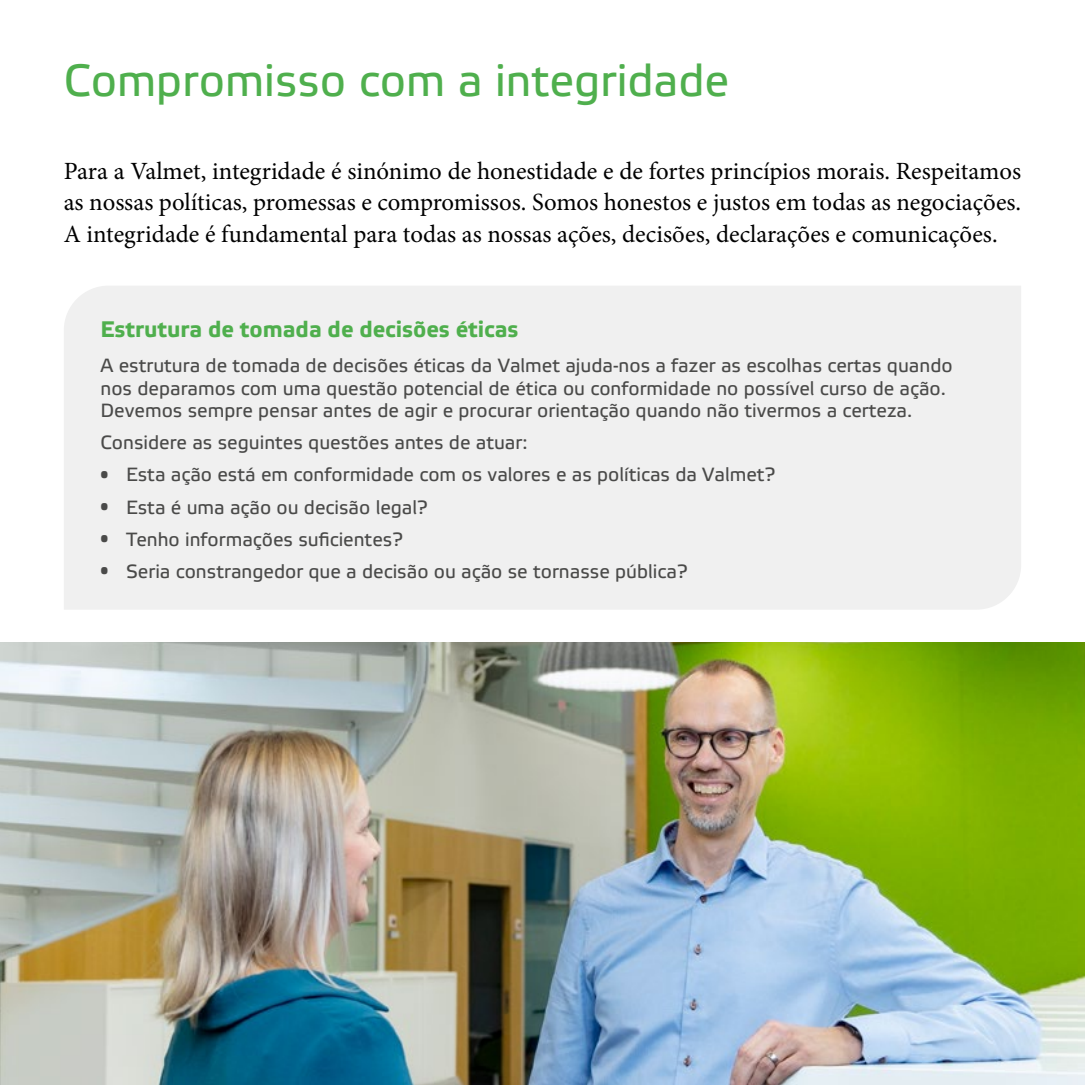
<style>
.page{position:relative;width:1085px;height:1085px;background:#fff}
.page>*{position:absolute;margin:0;border:0;box-sizing:border-box;transform-origin:0 0}
.t1{font:45px "Etelka Text";color:#4faf4d}
.t2{font:24.75px/31.5px "Minion Pro";color:#000;text-align:justify}
.t3{font:700 22.5px "Etelka Text";color:#4faf4d}
.t4{font:19.12px/22.5px "Etelka Text";color:#4a4a49}
.s1{font-size:13.5px}
</style>
<div class="page">
<img style="left:0;top:642px;width:1084px;height:442px">
<div style="left:64px;top:286px;width:956px;height:323px;background:#f0f0f0"></div>
<h1 class="t1" style="left:64px;top:53px;width:666px">Compromisso com a integridade</h1>
<p class="t2" style="left:64px;top:155px;width:958px">Para a Valmet, integridade é sinónimo de honestidade e de fortes princípios morais. Respeitamos as nossas políticas, promessas e compromissos. Somos honestos e justos em todas as negociações.<br>A integridade é fundamental para todas as nossas ações, decisões, declarações e comunicações.</p>
<p class="t3" style="left:100px;top:315px;width:419px">Estrutura de tomada de decisões éticas</p>
<p class="t4" style="left:100px;top:355px;width:853px">A estrutura de tomada de decisões éticas da Valmet ajuda-nos a fazer as escolhas certas quando nos deparamos com uma questão potencial de ética ou conformidade no possível curso de ação.<br>Devemos sempre pensar antes de agir e procurar orientação quando não tivermos a certeza.</p>
<p class="t4" style="left:100px;top:432px;width:428px">Considere as seguintes questões antes de atuar:</p>
<p class="t4" style="left:100px;top:464px;width:676px"><span class="s1">•</span> Esta ação está em conformidade com os valores e as políticas da Valmet?</p>
<p class="t4" style="left:100px;top:496px;width:328px"><span class="s1">•</span> Esta é uma ação ou decisão legal?</p>
<p class="t4" style="left:100px;top:528px;width:304px"><span class="s1">•</span> Tenho informações suficientes?</p>
<p class="t4" style="left:100px;top:560px;width:588px"><span class="s1">•</span> Seria constrangedor que a decisão ou ação se tornasse pública?</p>
</div>
